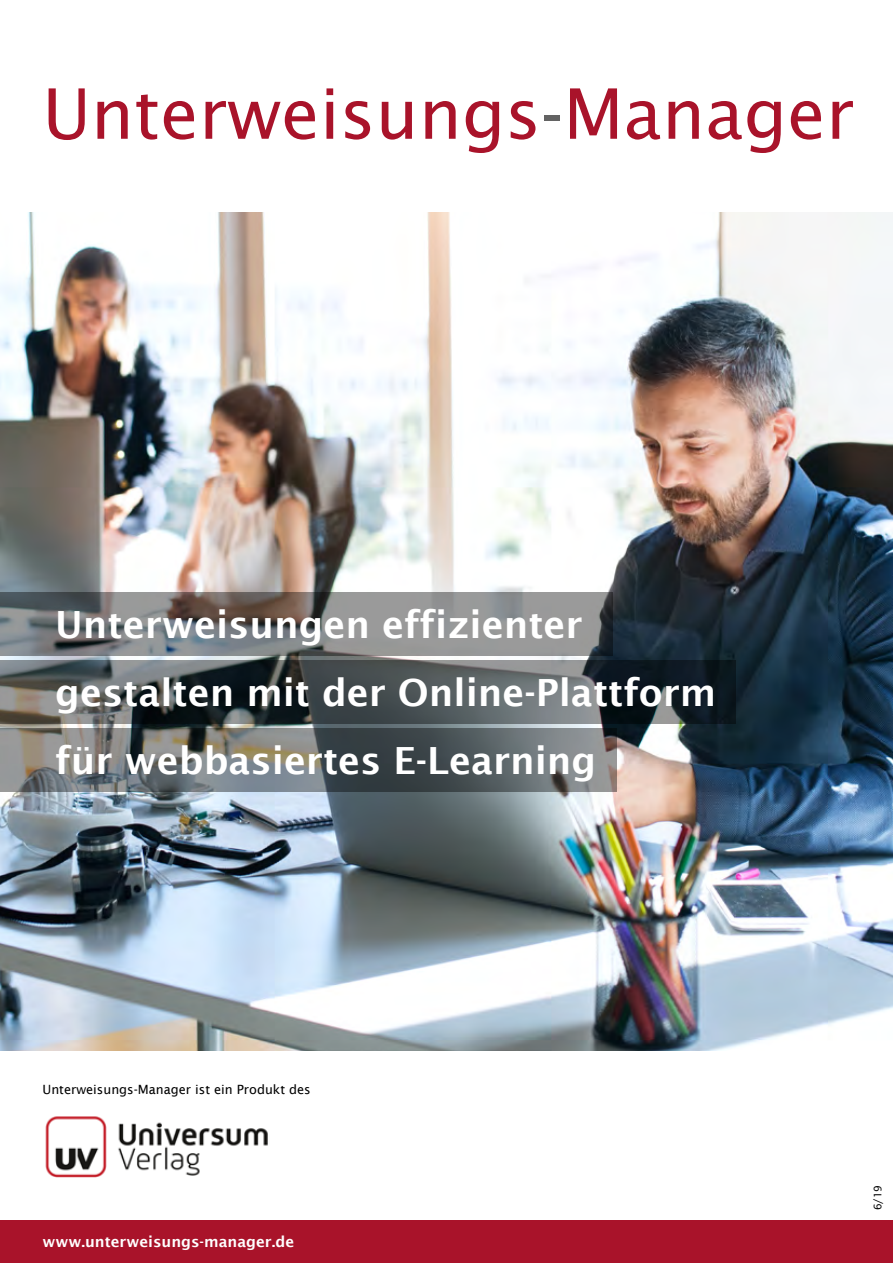
<style>
.page{position:relative;width:893px;height:1263px;background:#fff}
.page>*{position:absolute;margin:0;border:0;box-sizing:border-box;transform-origin:0 0}
.t1{font:69.6px "Lucida Sans";color:#a9132a}
.t2{font:600 37.5px/67.9px "Lucida Sans";color:#fff}
.t3{font:600 15px "Lucida Sans";color:#fff}
.t4{font:12.75px "Lucida Sans";color:#000}
.t5{font:10.5px "Lucida Sans";color:#000}
.s1{color:#636363}
</style>
<div class="page">
<img style="left:0;top:213px;width:893px;height:837px">
<img style="left:45px;top:1116px;width:223px;height:62px">
<div style="left:0;top:1220px;width:893px;height:43px;background:#a9132a"></div>
<svg style="left:0;top:592px;width:612px;height:64px;background:#808081"></svg>
<svg style="left:0;top:660px;width:736px;height:64px;background:#454c4f"></svg>
<svg style="left:0;top:728px;width:617px;height:64px;background:#6a6e6f"></svg>
<h1 class="t1" style="left:43px;top:74px;width:813px">Unterweisungs<span class="s1">-</span>Manager</h1>
<p class="t2" style="left:55px;top:591px;width:663px">Unterweisungen effizienter gestalten mit der Online-Plattform für webbasiertes E-Learning</p>
<p class="t4" style="left:43px;top:1082px;width:270px">Unterweisungs-Manager ist ein Produkt des</p>
<p class="t3" style="left:43px;top:1233px;width:253px">www.unterweisungs-manager.de</p>
<p class="t5" style="left:872px;top:1210px;width:27px;rotate:-90deg">6/19</p>
</div>
